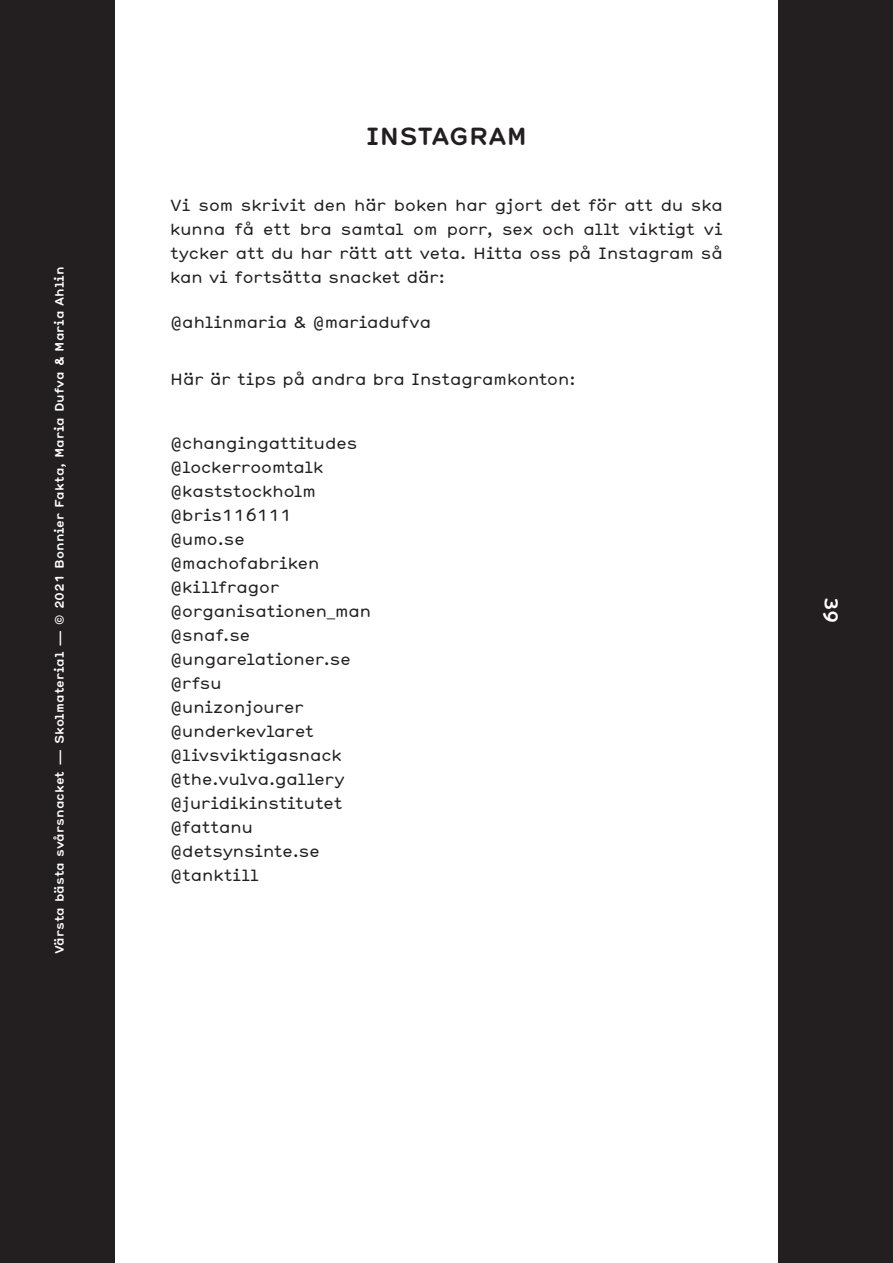
<style>
.page{position:relative;width:893px;height:1263px;background:#fff}
.page>*{position:absolute;margin:0;border:0;box-sizing:border-box;transform-origin:0 0}
.R1{font:700 24px "Hermes";color:#231f20}
.t1{font:700 18px "Hermes";color:#fff}
.t2{font:15.75px/24px "Hermes";color:#231f20;text-align:justify}
.t3{font:700 12px "Hermes";color:#fff}
</style>
<div class="page">
<div style="left:0;top:0;width:115px;height:1263px;background:#231f20"></div>
<div style="left:778px;top:0;width:115px;height:1263px;background:#231f20"></div>
<p class="t3" style="left:51px;top:954px;width:689px;rotate:-90deg">Värsta bästa svårsnacket — Skolmaterial — © 2021 Bonnier Fakta, Maria Dufva &amp; Maria Ahlin</p>
<p class="R1" style="left:366px;top:120px;width:163px">INSTAGRAM</p>
<p class="t2" style="left:170px;top:193px;width:554px">Vi som skrivit den här boken har gjort det för att du ska kunna få ett bra samtal om porr, sex och allt viktigt vi tycker att du har rätt att veta. Hitta oss på Instagram så kan vi fortsätta snacket där:</p>
<p class="t2" style="left:170px;top:310px;width:263px">@ahlinmaria &amp; @mariadufva</p>
<p class="t2" style="left:170px;top:367px;width:407px">Här är tips på andra bra Instagramkonton:</p>
<p class="t2" style="left:170px;top:431px;width:189px">@changingattitudes</p>
<p class="t2" style="left:170px;top:455px;width:155px">@lockerroomtalk</p>
<p class="t2" style="left:170px;top:479px;width:147px">@kaststockholm</p>
<p class="t2" style="left:170px;top:503px;width:124px">@bris116111</p>
<p class="t2" style="left:170px;top:527px;width:76px">@umo.se</p>
<p class="t2" style="left:170px;top:551px;width:151px">@machofabriken</p>
<p class="t2" style="left:170px;top:575px;width:111px">@killfragor</p>
<p class="t2" style="left:170px;top:599px;width:202px">@organisationen_man</p>
<p class="t2" style="left:170px;top:623px;width:82px">@snaf.se</p>
<p class="t2" style="left:170px;top:647px;width:182px">@ungarelationer.se</p>
<p class="t2" style="left:170px;top:671px;width:53px">@rfsu</p>
<p class="t2" style="left:170px;top:695px;width:135px">@unizonjourer</p>
<p class="t2" style="left:170px;top:719px;width:145px">@underkevlaret</p>
<p class="t2" style="left:170px;top:743px;width:173px">@livsviktigasnack</p>
<p class="t2" style="left:170px;top:767px;width:176px">@the.vulva.gallery</p>
<p class="t2" style="left:170px;top:791px;width:174px">@juridikinstitutet</p>
<p class="t2" style="left:170px;top:815px;width:84px">@fattanu</p>
<p class="t2" style="left:170px;top:839px;width:151px">@detsynsinte.se</p>
<p class="t2" style="left:170px;top:863px;width:91px">@tanktill</p>
<p class="t1" style="left:844px;top:597px;width:28px;rotate:90deg">39</p>
</div>
